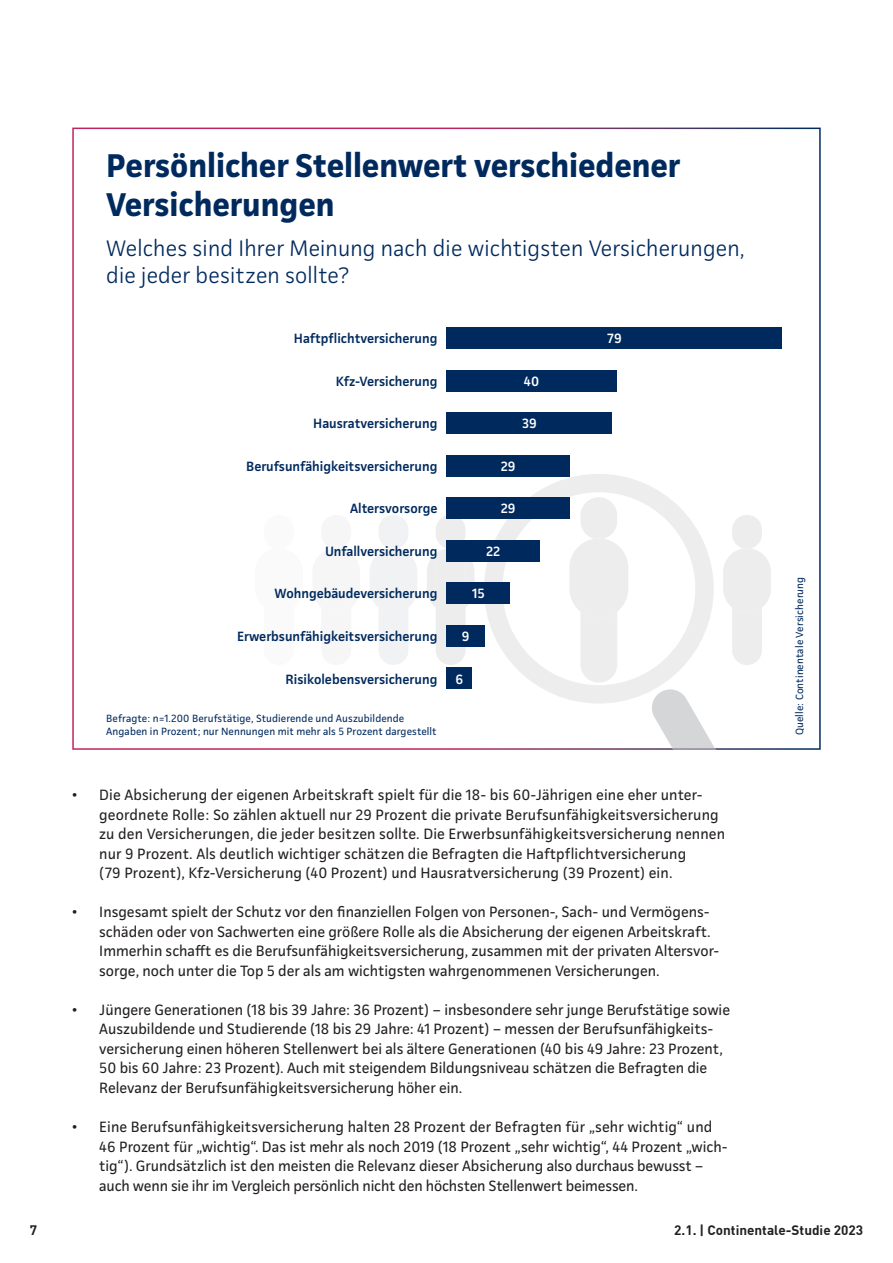
<style>
.page{position:relative;width:893px;height:1263px;background:#fff}
.page>*{position:absolute;margin:0;border:0;box-sizing:border-box;transform-origin:0 0}
.t1{font:700 33px/39.6px "Continentale Pro";color:#002a5e}
.t2{font:300 22.5px/27px "Continentale Pro";letter-spacing:.01em;color:#002a5e}
.t3{font:15px/19.5px "Continentale Pro";color:#231f20}
.t4{font:600 13.5px "Continentale Pro";color:#002a5e}
.t5{font:700 13.5px "DIN Offc Pro";color:#231f20}
.t6{font:600 13.5px "Continentale Pro";color:#fff}
.t7{font:10.5px/12.6px "Continentale Pro";letter-spacing:.01em;color:#002a5e}
</style>
<div class="page">
<svg style="left:72px;top:128px;width:749px;height:622px"></svg>
<svg style="left:427px;top:515px;width:47px;height:93px"></svg>
<div style="left:436px;top:549px;width:30px;height:116px;background:#ededee;border-radius:15px"></div>
<svg style="left:484px;top:474px;width:230px;height:229px"></svg>
<svg style="left:569px;top:497px;width:59px;height:186px"></svg>
<svg style="left:723px;top:515px;width:48px;height:150px"></svg>
<svg style="left:370px;top:515px;width:47px;height:150px"></svg>
<svg style="left:312px;top:515px;width:48px;height:150px"></svg>
<svg style="left:255px;top:515px;width:48px;height:150px"></svg>
<svg style="left:649px;top:689px;width:67px;height:61px"></svg>
<div style="left:446px;top:327px;width:336px;height:22px;background:#002a5e"></div>
<div style="left:446px;top:583px;width:64px;height:21px;background:#002a5e"></div>
<div style="left:446px;top:540px;width:94px;height:21px;background:#002a5e"></div>
<div style="left:446px;top:497px;width:124px;height:22px;background:#002a5e"></div>
<div style="left:446px;top:455px;width:124px;height:21px;background:#002a5e"></div>
<div style="left:446px;top:412px;width:166px;height:22px;background:#002a5e"></div>
<div style="left:446px;top:370px;width:171px;height:21px;background:#002a5e"></div>
<div style="left:446px;top:625px;width:39px;height:21px;background:#002a5e"></div>
<div style="left:446px;top:668px;width:26px;height:21px;background:#002a5e"></div>
<p class="t5" style="left:30px;top:1219px;width:9px">7</p>
<h1 class="t1" style="left:106px;top:145px;width:575px">Persönlicher Stellenwert verschiedener<br>Versicherungen</h1>
<h2 class="t2" style="left:106px;top:234px;width:640px">Welches sind Ihrer Meinung nach die wichtigsten Versicherungen, die jeder besitzen sollte?</h2>
<p class="t4" style="left:294px;top:330px;width:145px">Haftpflichtversicherung</p>
<p class="t6" style="left:607px;top:330px;width:16px">79</p>
<p class="t4" style="left:336px;top:373px;width:103px">Kfz-Versicherung</p>
<p class="t4" style="left:313px;top:416px;width:126px">Hausratversicherung</p>
<p class="t4" style="left:246px;top:458px;width:193px">Berufsunfähigkeitsversicherung</p>
<p class="t4" style="left:350px;top:501px;width:89px">Altersvorsorge</p>
<p class="t4" style="left:325px;top:543px;width:114px">Unfallversicherung</p>
<p class="t4" style="left:275px;top:586px;width:164px">Wohngebäudeversicherung</p>
<p class="t6" style="left:472px;top:586px;width:14px">15</p>
<p class="t6" style="left:524px;top:373px;width:17px">40</p>
<p class="t6" style="left:522px;top:415px;width:16px">39</p>
<p class="t6" style="left:501px;top:458px;width:16px">29</p>
<p class="t6" style="left:501px;top:501px;width:16px">29</p>
<p class="t6" style="left:486px;top:543px;width:16px">22</p>
<p class="t4" style="left:237px;top:628px;width:202px">Erwerbsunfähigkeitsversicherung</p>
<p class="t6" style="left:462px;top:628px;width:9px">9</p>
<p class="t4" style="left:286px;top:671px;width:153px">Risikolebensversicherung</p>
<p class="t6" style="left:455px;top:671px;width:9px">6</p>
<p class="t7" style="left:106px;top:712px;width:332px">Befragte: n=1.200 Berufstätige, Studierende und Auszubildende<br>Angaben in Prozent; nur Nennungen mit mehr als 5 Prozent dargestellt</p>
<p class="t7" style="left:793px;top:735px;width:160px;rotate:-90deg">Quelle: Continentale Versicherung</p>
<p class="t3" style="left:99px;top:785px;width:627px;text-indent:-27px">• Die Absicherung der eigenen Arbeitskraft spielt für die 18- bis 60-Jährigen eine eher unter&shy;geordnete Rolle: So zählen aktuell nur 29 Prozent die private Berufsunfähigkeitsversicherung zu den Versicherungen, die jeder besitzen sollte. Die Erwerbsunfähigkeitsversicherung nennen nur 9 Prozent. Als deutlich wichtiger schätzen die Befragten die Haftpflichtversicherung<br>(79 Prozent), Kfz-Versicherung (40 Prozent) und Hausratversicherung (39 Prozent) ein.</p>
<p class="t3" style="left:99px;top:902px;width:622px;text-indent:-27px">• Insgesamt spielt der Schutz vor den finanziellen Folgen von Personen-, Sach- und Vermögens&shy;schäden oder von Sachwerten eine größere Rolle als die Absicherung der eigenen Arbeitskraft.<br>Immerhin schafft es die Berufsunfähigkeitsversicherung, zusammen mit der privaten Altersvor&shy;sorge, noch unter die Top 5 der als am wichtigsten wahrgenommenen Versicherungen.</p>
<p class="t3" style="left:99px;top:1000px;width:632px;text-indent:-27px">• Jüngere Generationen (18 bis 39 Jahre: 36 Prozent) – insbesondere sehr junge Berufstätige sowie Auszubildende und Studierende (18 bis 29 Jahre: 41 Prozent) – messen der Berufsunfähigkeits&shy;versicherung einen höheren Stellenwert bei als ältere Generationen (40 bis 49 Jahre: 23 Prozent, 50 bis 60 Jahre: 23 Prozent). Auch mit steigendem Bildungsniveau schätzen die Befragten die Relevanz der Berufsunfähigkeitsversicherung höher ein.</p>
<p class="t3" style="left:99px;top:1117px;width:630px;text-indent:-27px">• Eine Berufsunfähigkeitsversicherung halten 28 Prozent der Befragten für „sehr wichtig“ und 46 Prozent für „wichtig“. Das ist mehr als noch 2019 (18 Prozent „sehr wichtig“, 44 Prozent „wich&shy;tig“). Grundsätzlich ist den meisten die Relevanz dieser Absicherung also durchaus bewusst – auch wenn sie ihr im Vergleich persönlich nicht den höchsten Stellenwert beimessen.</p>
<p class="t5" style="left:674px;top:1219px;width:191px">2.1. | Continentale-Studie 2023</p>
</div>
